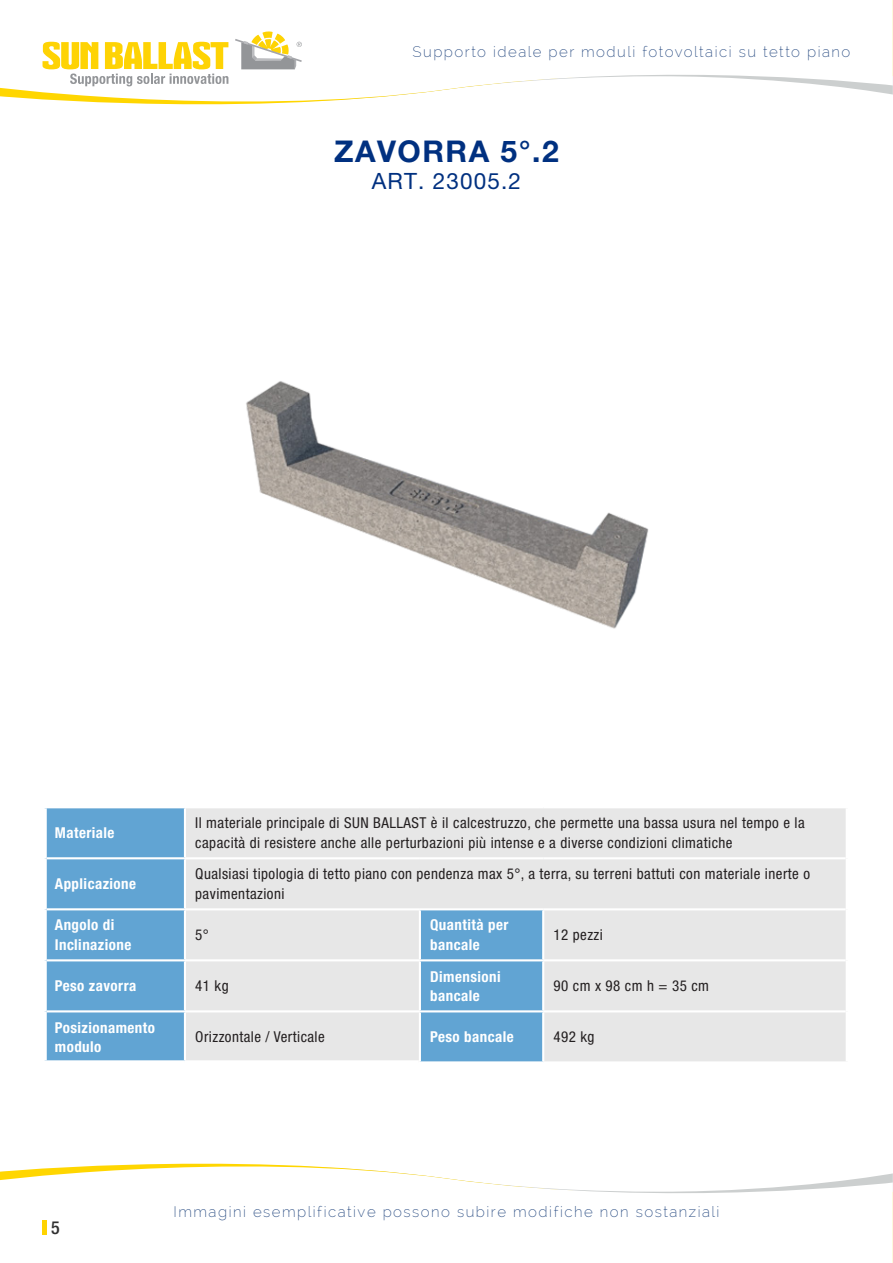
<style>
.page{position:relative;width:893px;height:1263px;background:#fff}
.page>*{position:absolute;margin:0;border:0;box-sizing:border-box;transform-origin:0 0}
.Page_number{font:700 30px "Helvetica Neue LT Pro";letter-spacing:.05em;color:#003080}
.Page_number-2{font:22.5px "Helvetica Neue LT Pro";letter-spacing:.05em;color:#003080}
.t1{font:500 condensed 18px "Helvetica Neue LT Pro";color:#303030}
.t2{font:condensed 15px/19.5px "Helvetica Neue LT Pro";letter-spacing:.03em;color:#231f20}
.Page_number-3{font:700 condensed 15px/19.5px "Helvetica Neue LT Pro";letter-spacing:.03em;color:#fff}
.t3{font:200 15px "Raleway";letter-spacing:.1em;color:#1c417b}
</style>
<div class="page">
<svg style="left:0;top:0;width:893px;height:105px"></svg>
<svg style="left:0;top:1163px;width:893px;height:100px"></svg>
<svg style="left:43px;top:42px;width:185px;height:44px"></svg>
<svg style="left:235px;top:31px;width:67px;height:38px"></svg>
<hr style="left:43px;top:1220px;width:4px;height:14px;background:#ffd400">
<img style="left:246px;top:381px;width:403px;height:248px">
<div style="left:47px;top:808px;width:137px;height:252px;background:#61a4d3"></div>
<svg style="left:186px;top:808px;width:660px;height:253px;background:#d2dde4"></svg>
<div style="left:544px;top:910px;width:302px;height:151px;background:#e7e7e7"></div>
<hr style="left:47px;top:857px;width:138px;height:2px;background:#fff">
<hr style="left:185px;top:857px;width:235px;height:2px;background:#fff">
<hr style="left:420px;top:857px;width:123px;height:2px;background:#fff">
<hr style="left:543px;top:857px;width:303px;height:2px;background:#fff">
<hr style="left:47px;top:908px;width:138px;height:2px;background:#fff">
<hr style="left:185px;top:908px;width:235px;height:2px;background:#fff">
<hr style="left:420px;top:908px;width:123px;height:2px;background:#fff">
<hr style="left:419px;top:910px;width:2px;height:49px;background:#fff">
<hr style="left:543px;top:908px;width:303px;height:2px;background:#fff">
<hr style="left:542px;top:910px;width:2px;height:49px;background:#fff">
<hr style="left:47px;top:959px;width:138px;height:2px;background:#fff">
<hr style="left:185px;top:959px;width:235px;height:2px;background:#fff">
<hr style="left:420px;top:959px;width:123px;height:2px;background:#fff">
<hr style="left:419px;top:961px;width:2px;height:49px;background:#fff">
<hr style="left:543px;top:959px;width:303px;height:2px;background:#fff">
<hr style="left:542px;top:961px;width:2px;height:49px;background:#fff">
<hr style="left:47px;top:1010px;width:138px;height:2px;background:#fff">
<hr style="left:185px;top:1010px;width:235px;height:2px;background:#fff">
<hr style="left:420px;top:1010px;width:123px;height:2px;background:#fff">
<hr style="left:419px;top:1012px;width:2px;height:49px;background:#fff">
<hr style="left:543px;top:1010px;width:303px;height:2px;background:#fff">
<hr style="left:542px;top:1012px;width:2px;height:49px;background:#fff">
<svg style="left:44px;top:808px;width:3px;height:50px"></svg>
<svg style="left:44px;top:858px;width:3px;height:51px"></svg>
<svg style="left:44px;top:909px;width:3px;height:51px"></svg>
<svg style="left:44px;top:960px;width:3px;height:51px"></svg>
<svg style="left:44px;top:1011px;width:3px;height:49px"></svg>
<svg style="left:44px;top:1060px;width:141px;height:1px"></svg>
<hr style="left:185px;top:1060px;width:234px;height:4px;background:#fff">
<p class="t3" style="left:412px;top:43px;width:439px">Supporto ideale per moduli fotovoltaici su tetto piano</p>
<p class="Page_number" style="left:334px;top:132px;width:226px">ZAVORRA 5°.2</p>
<p class="Page_number-2" style="left:372px;top:167px;width:151px">ART. 23005.2</p>
<p class="Page_number-3" style="left:55px;top:823px;width:61px">Materiale</p>
<p class="t2" style="left:195px;top:813px;width:611px">Il materiale principale di SUN BALLAST è il calcestruzzo, che permette una bassa usura nel tempo e la capacità di resistere anche alle perturbazioni più intense e a diverse condizioni climatiche</p>
<p class="Page_number-3" style="left:55px;top:874px;width:83px">Applicazione</p>
<p class="t2" style="left:195px;top:864px;width:616px">Qualsiasi tipologia di tetto piano con pendenza max 5°, a terra, su terreni battuti con materiale inerte o pavimentazioni</p>
<p class="Page_number-3" style="left:55px;top:915px;width:78px">Angolo di<br>Inclinazione</p>
<p class="t2" style="left:195px;top:925px;width:15px">5°</p>
<p class="Page_number-3" style="left:430px;top:915px;width:80px">Quantità per bancale</p>
<p class="t2" style="left:553px;top:925px;width:51px">12 pezzi</p>
<p class="Page_number-3" style="left:55px;top:976px;width:83px">Peso zavorra</p>
<p class="t2" style="left:195px;top:976px;width:35px">41 kg</p>
<p class="Page_number-3" style="left:430px;top:966px;width:72px">Dimensioni bancale</p>
<p class="t2" style="left:553px;top:976px;width:157px">90 cm x 98 cm h = 35 cm</p>
<p class="Page_number-3" style="left:55px;top:1017px;width:102px">Posizionamento modulo</p>
<p class="t2" style="left:195px;top:1027px;width:131px">Orizzontale / Verticale</p>
<p class="Page_number-3" style="left:430px;top:1027px;width:85px">Peso bancale</p>
<p class="t2" style="left:553px;top:1027px;width:43px">492 kg</p>
<p class="t1" style="left:51px;top:1217px;width:10px">5</p>
<p class="t3" style="left:173px;top:1202px;width:548px">Immagini esemplificative possono subire modifiche non sostanziali</p>
</div>
